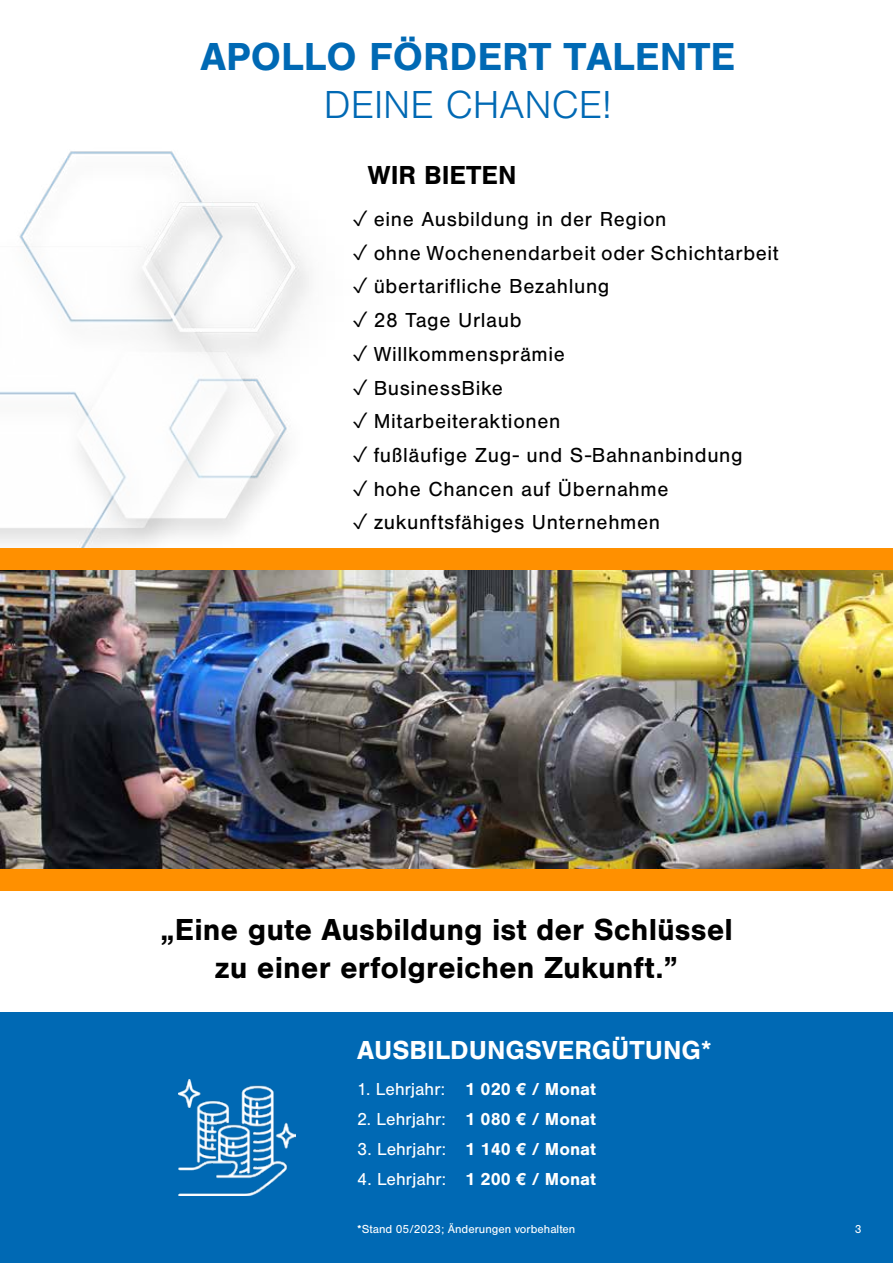
<style>
.page{position:relative;width:893px;height:1263px;background:#fff}
.page>*{position:absolute;margin:0;border:0;box-sizing:border-box;transform-origin:0 0}
.t1{font:700 40.5px "Nimbus San";color:#0069b4}
.t2{font:300 40.5px "Nimbus San";color:#0069b4}
.t3{font:700 31.5px/37.8px "Nimbus San";color:#000;text-align:center}
.t4{font:700 27px "Nimbus San";color:#fff}
.t5{font:700 27px "Nimbus San";color:#000}
.t6{font:21px "Nimbus San";letter-spacing:.03em;color:#000}
.t7{font:18px "Nimbus San";color:#fff}
.t8{font:12px "Nimbus San";color:#fff}
.s1{font-weight:700}
</style>
<div class="page">
<div style="left:0;top:1012px;width:893px;height:251px;background:#0069b4"></div>
<img style="left:0;top:151px;width:387px;height:398px">
<div style="left:0;top:549px;width:893px;height:342px;background:#ff9000"></div>
<img style="left:0;top:571px;width:893px;height:297px">
<img style="left:179px;top:1079px;width:117px;height:116px">
<h1 class="t1" style="left:201px;top:33px;width:536px">APOLLO FÖRDERT TALENTE</h1>
<h1 class="t2" style="left:324px;top:84px;width:289px">DEINE CHANCE!</h1>
<p class="t5" style="left:368px;top:160px;width:150px">WIR BIETEN</p>
<p class="t6" style="left:352px;top:208px;width:316px">✓ eine Ausbildung in der Region</p>
<p class="t6" style="left:352px;top:241px;width:428px">✓ ohne Wochenendarbeit oder Schichtarbeit</p>
<p class="t6" style="left:352px;top:275px;width:258px">✓ übertarifliche Bezahlung</p>
<p class="t6" style="left:352px;top:309px;width:171px">✓ 28 Tage Urlaub</p>
<p class="t6" style="left:352px;top:342px;width:214px">✓ Willkommensprämie</p>
<p class="t6" style="left:352px;top:376px;width:152px">✓ BusinessBike</p>
<p class="t6" style="left:352px;top:410px;width:210px">✓ Mitarbeiteraktionen</p>
<p class="t6" style="left:352px;top:443px;width:392px">✓ fußläufige Zug- und S-Bahnanbindung</p>
<p class="t6" style="left:352px;top:477px;width:318px">✓ hohe Chancen auf Übernahme</p>
<p class="t6" style="left:352px;top:511px;width:309px">✓ zukunftsfähiges Unternehmen</p>
<h2 class="t3" style="left:160px;top:911px;width:574px">„Eine gute Ausbildung ist der Schlüssel zu einer erfolgreichen Zukunft.”</h2>
<p class="t4" style="left:357px;top:1035px;width:356px">AUSBILDUNGSVERGÜTUNG*</p>
<p class="t7" style="left:357px;top:1079px;width:240px">1. Lehrjahr: <span class="s1">1 020 € / Monat</span></p>
<p class="t7" style="left:357px;top:1109px;width:240px">2. Lehrjahr: <span class="s1">1 080 € / Monat</span></p>
<p class="t7" style="left:357px;top:1139px;width:240px">3. Lehrjahr: <span class="s1">1 140 € / Monat</span></p>
<p class="t7" style="left:357px;top:1169px;width:240px">4. Lehrjahr: <span class="s1">1 200 € / Monat</span></p>
<p class="t8" style="left:357px;top:1222px;width:220px">*Stand 05/2023; Änderungen vorbehalten</p>
<p class="t8" style="left:855px;top:1222px;width:8px">3</p>
</div>
